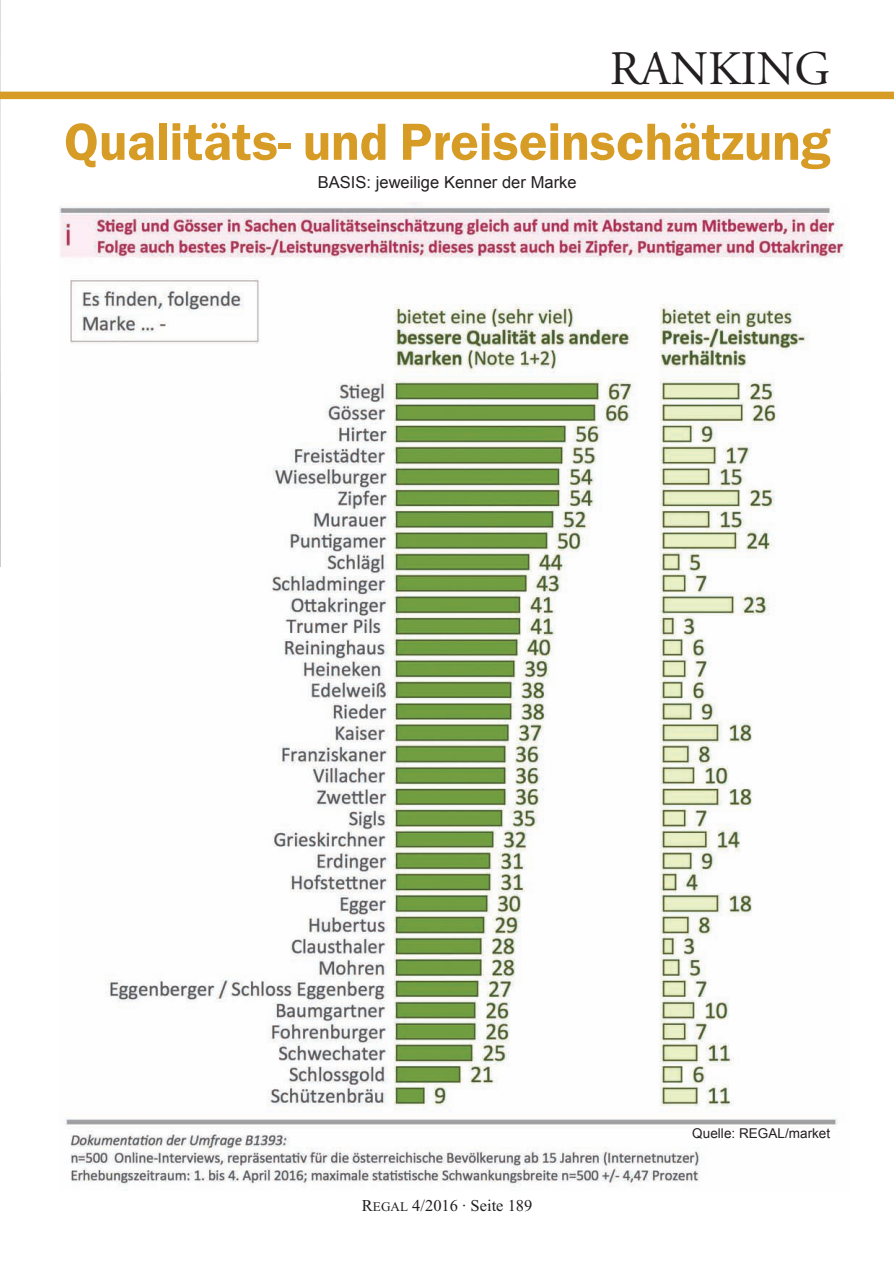
<style>
.page{position:relative;width:894px;height:1264px;background:#fff}
.page>*{position:absolute;margin:0;border:0;box-sizing:border-box;transform-origin:0 0}
.Fliesstext_Times_NR{font:600 52.5px "ITC Franklin Gothic Std";color:#d79c26}
.t1{font:48px "Adobe Garamond Pro";color:#231f20}
.Fliesstext_Times_NR-2{font:16.5px "Arial";color:#231f20}
.t2{font:16.5px "Times New Roman";color:#231f20}
.Fliesstext_Times_NR-3{font:13.5px "Arial";color:#231f20}
.s1{font-family:"Times New Roman PS SC800";font-size:13.2px}
</style>
<div class="page">
<img style="left:0;top:1px;width:1px;height:565px">
<img style="left:59px;top:202px;width:786px;height:985px">
<div style="left:0;top:92px;width:893px;height:7px;background:#d79c26"></div>
<p class="t1" style="left:609px;top:40px;width:222px">RANKING</p>
<p class="Fliesstext_Times_NR" style="left:64px;top:111px;width:767px">Qualitäts- und Preiseinschätzung</p>
<p class="Fliesstext_Times_NR-2" style="left:317px;top:171px;width:260px">BASIS: jeweilige Kenner der Marke</p>
<p class="t2" style="left:362px;top:1196px;width:172px">R<span class="s1">egal</span> 4/2016 · Seite 189</p>
<p class="Fliesstext_Times_NR-3" style="left:692px;top:1124px;width:139px">Quelle: REGAL/market</p>
</div>
